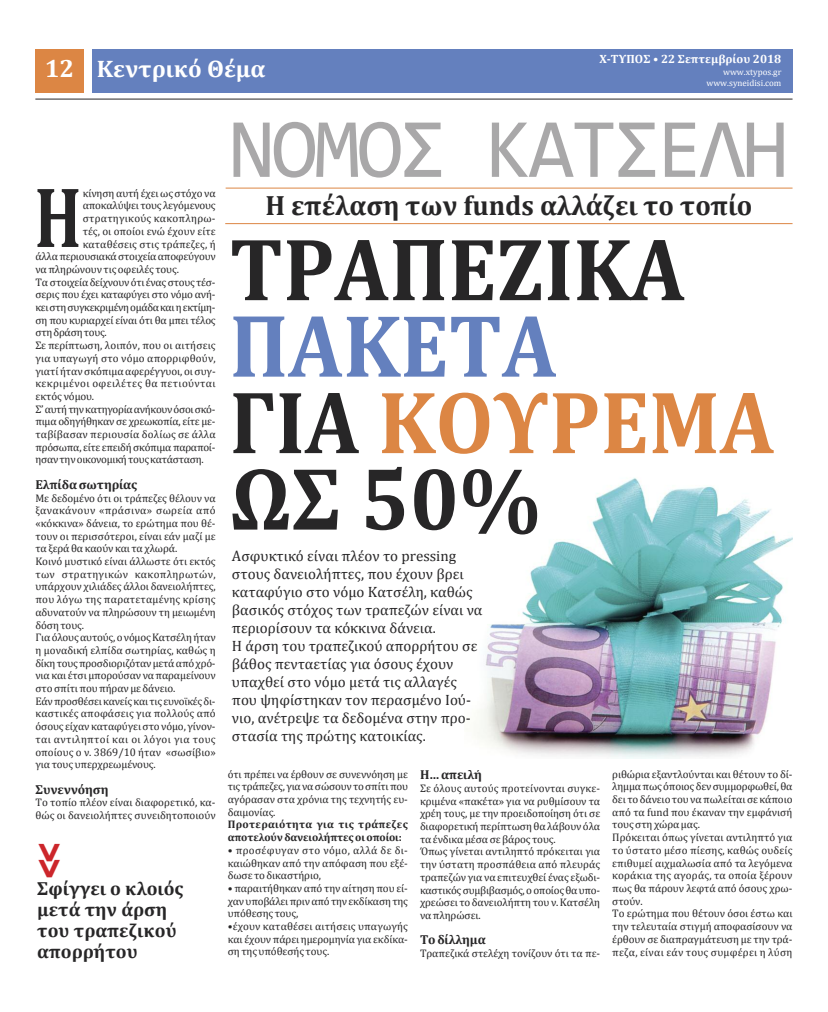
<style>
.page{position:relative;width:828px;height:1012px;background:#fff}
.page>*{position:absolute;margin:0;border:0;box-sizing:border-box;transform-origin:0 0}
.t1{font:700 89.7px/76.5px "Cambria";color:#272627;scale:.93 1}
.t2{font:700 86.8px "Cambria";color:#272627;scale:.75 1}
.t3{font:85px "Consolas";letter-spacing:-.035em;color:#a9a8a9}
.t4{font:900 34.2px "UB Helvetica";color:#cc262b;scale:.87 1}
.t5{font:700 28px "Cambria";color:#272627}
.t6{font:700 24px "Cambria";color:#fff}
.t7{font:700 19px/21px "Cambria";color:#272627}
.t8{font:15px/18px "Cambria";color:#272627}
.t9{font:700 13px "Cambria";letter-spacing:-.01em;color:#272627}
.t10{font:700 12px "Cambria";color:#fff}
.t11{font:11px/12.7px "Cambria";letter-spacing:-.01em;color:#272627}
.t12{font:11px "Cambria";letter-spacing:-.03em;color:#272627}
.t13{font:11px "Cambria";letter-spacing:.015em;color:#272627}
.t14{font:700 11px/12.7px "Cambria";letter-spacing:.03em;color:#272627}
.t15{font:11px "Cambria";letter-spacing:.01em;color:#272627}
.t16{font:11px "Cambria";letter-spacing:.035em;color:#272627}
.t17{font:11px "Cambria";letter-spacing:.02em;color:#272627}
.t18{font:9px/10.8px "Cambria";color:#fff;text-align:right}
.s1{font-size:25px}
.s2{color:#6480be}
.s3{color:#dc8644}
</style>
<div class="page">
<div style="left:92px;top:50px;width:700px;height:43px;background:#6480be"></div>
<div style="left:35px;top:50px;width:49px;height:43px;background:#dc8644"></div>
<hr style="left:35px;top:99px;width:757px;height:1px;background:#272627">
<hr style="left:226px;top:188px;width:566px;height:1px;background:#dc8644">
<hr style="left:225px;top:223px;width:567px;height:1px;background:#dc8644">
<img style="left:477px;top:478px;width:315px;height:280px">
<h3 class="t6" style="left:45px;top:54px;width:222px"><span class="s1">12</span> Κεντρικό Θέμα</h3>
<p class="t10" style="left:599px;top:52px;width:183px">Χ-ΤΥΠΟΣ • 22 Σεπτεμβρίου 2018</p>
<p class="t18" style="left:706px;top:67px;width:77px">www.xtypos.gr www.syneidisi.com</p>
<p class="t11" style="left:83px;top:186px;width:134px">κίνησηαυτήέχειωςστόχο να</p>
<p class="t11" style="left:83px;top:199px;width:134px">αποκαλύψει τους λεγόμενους</p>
<p class="t17" style="left:83px;top:212px;width:134px">στρατηγικούς κακοπληρω-</p>
<p class="t11" style="left:83px;top:225px;width:134px">τές, οι οποίοι ενώ έχουν είτε</p>
<p class="t11" style="left:83px;top:237px;width:134px">καταθέσεις στις τράπεζες, ή</p>
<p class="t11" style="left:35px;top:250px;width:182px">άλλαπεριουσιακάστοιχείααποφεύγουν</p>
<p class="t11" style="left:35px;top:263px;width:145px">ναπληρώνουν τις οφειλές τους.</p>
<p class="t11" style="left:35px;top:275px;width:181px">Τα στοιχείαδείχνουνότι έναςστους τέσ-</p>
<p class="t11" style="left:35px;top:288px;width:181px">σερις που έχει καταφύγει στο νόμο ανή-</p>
<p class="t12" style="left:35px;top:301px;width:181px">κειστησυγκεκριμένηομάδακαιηεκτίμη-</p>
<p class="t11" style="left:35px;top:313px;width:182px">ση που κυριαρχεί είναι ότι θα μπει τέλος</p>
<p class="t11" style="left:35px;top:326px;width:73px">στηδράσητους.</p>
<p class="t15" style="left:35px;top:339px;width:182px">Σε περίπτωση, λοιπόν, που οι αιτήσεις</p>
<p class="t13" style="left:35px;top:351px;width:182px">για υπαγωγή στο νόμο απορριφθούν,</p>
<p class="t11" style="left:35px;top:364px;width:182px">γιατί ήταν σκόπιμα αφερέγγυοι, οι συγ-</p>
<p class="t16" style="left:35px;top:377px;width:182px">κεκριμένοι οφειλέτες θα πετιούνται</p>
<p class="t11" style="left:35px;top:390px;width:60px">εκτός νόμου.</p>
<p class="t12" style="left:35px;top:402px;width:181px">Σ’αυτήτηνκατηγορίαανήκουνόσοισκό-</p>
<p class="t11" style="left:35px;top:415px;width:181px">πιμα οδηγήθηκαν σε χρεωκοπία, είτε με-</p>
<p class="t13" style="left:35px;top:428px;width:182px">ταβίβασαν περιουσία δολίως σε άλλα</p>
<p class="t11" style="left:35px;top:440px;width:181px">πρόσωπα, είτε επειδή σκόπιμα παραποί-</p>
<p class="t11" style="left:35px;top:453px;width:170px">ησαντηνοικονομικήτουςκατάσταση.</p>
<p class="t9" style="left:35px;top:477px;width:103px">Ελπίδασωτηρίας</p>
<p class="t11" style="left:35px;top:491px;width:182px">Με δεδομένο ότι οι τράπεζες θέλουν να ξανακάνουν «πράσινα» σωρεία από «κόκκινα» δάνεια, το ερώτημα που θέ&shy;τουν οι περισσότεροι, είναι εάν μαζί με ταξεράθακαούν και ταχλωρά.<br>Κοινό μυστικό είναι άλλωστε ότι εκτός των στρατηγικών κακοπληρωτών, υπάρχουν χιλιάδες άλλοι δανειολήπτες, που λόγω της παρατεταμένης κρίσης αδυνατούν να πληρώσουν τη μειωμένη δόσητους.<br>Γιαόλουςαυτούς,ονόμοςΚατσέληήταν η μοναδική ελπίδα σωτηρίας, καθώς η δίκητουςπροσδιοριζότανμετάαπόχρό&shy;νιακαι έτσιμπορούσαν ναπαραμείνουν στοσπίτιπουπήρανμε δάνειο.<br>Εάνπροσθέσεικανείςκαι τις ευνοϊκέςδι&shy;καστικές αποφάσεις για πολλούς από όσους είχαν καταφύγειστονόμο, γίνον&shy;ται αντιληπτοί και οι λόγοι για τους οποίους ο ν. 3869/10 ήταν «σωσίβιο» γιατουςυπερχρεωμένους.</p>
<p class="t9" style="left:35px;top:781px;width:75px">Συνεννόηση</p>
<p class="t11" style="left:35px;top:796px;width:182px">Το τοπίο πλέον είναι διαφορετικό, κα&shy;θώς οι δανειολήπτες συνειδητοποιούν</p>
<h2 class="t2" style="left:34px;top:165px;width:64px">H</h2>
<h3 class="t4" style="left:72px;top:840px;width:49px;rotate:90deg">&gt;&gt;</h3>
<h3 class="t7" style="left:37px;top:878px;width:148px">Σφίγγει ο κλοιός μετά την άρση του τραπεζικού απορρήτου</h3>
<h3 class="t3" style="left:229px;top:114px;width:561px">ΝΟΜΟΣ ΚΑΤΣΕΛΗ</h3>
<h3 class="t5" style="left:265px;top:189px;width:488px">Η επέλαση των funds αλλάζει το τοπίο</h3>
<h1 class="t1" style="left:229px;top:229px;width:491px">ΤΡΑΠΕΖΙΚΑ</h1>
<h1 class="t1" style="left:229px;top:306px;width:587px"><span class="s2">ΠΑΚΕΤΑ<br></span>ΓΙΑ <span class="s3">ΚΟΥΡΕΜΑ<br></span>ΩΣ 50%</h1>
<p class="t8" style="left:232px;top:547px;width:252px">Ασφυκτικό είναι πλέον το pressing στους δανειολήπτες, που έχουν βρει καταφύγιο στο νόμο Κατσέλη, καθώς βασικός στόχος των τραπεζών είναι να περιορίσουν τα κόκκινα δάνεια.<br>Η άρση του τραπεζικού απορρήτου σε βάθος πενταετίας για όσους έχουν υπαχθεί στο νόμο μετά τις αλλαγές που ψηφίστηκαν τον περασμένο Ιού&shy;νιο, ανέτρεψε τα δεδομένα στην προ&shy;στασία της πρώτης κατοικίας.</p>
<p class="t11" style="left:228px;top:767px;width:182px;text-align:justify">ότι πρέπει να έρθουν σε συνεννόηση με τις τράπεζες,γιανασώσουν τοσπίτιπου αγόρασαν στα χρόνια της τεχνητής ευ&shy;δαιμονίας.</p>
<p class="t14" style="left:228px;top:818px;width:182px">Προτεραιότητα για τις τράπεζες αποτελούνδανειολήπτεςοιοποίοι:</p>
<p class="t11" style="left:228px;top:844px;width:182px;text-align:justify">• προσέφυγαν στο νόμο, αλλά δε δι&shy;καιώθηκαν από την απόφαση που εξέ&shy;δωσε το δικαστήριο,</p>
<p class="t11" style="left:228px;top:882px;width:182px;text-align:justify">• παραιτήθηκαν από την αίτηση που εί&shy;χανυποβάλειπριναπότην εκδίκασητης υπόθεσης τους,</p>
<p class="t11" style="left:228px;top:920px;width:182px;text-align:justify">•έχουν καταθέσει αιτήσεις υπαγωγής και έχουν πάρει ημερομηνία για εκδίκα&shy;σητηςυπόθεσής τους.</p>
<p class="t9" style="left:420px;top:767px;width:63px">Η…απειλή</p>
<p class="t11" style="left:420px;top:782px;width:182px">Σε όλους αυτούς προτείνονται συγκε&shy;κριμένα «πακέτα» για να ρυθμίσουν τα χρέη τους, με την προειδοποίηση ότι σε διαφορετικήπερίπτωσηθαλάβουν όλα ταένδικαμέσασεβάρος τους.<br>Όπως γίνεται αντιληπτό πρόκειται για την ύστατη προσπάθεια από πλευράς τραπεζών για να επιτευχθεί ένας εξωδι&shy;καστικόςσυμβιβασμός,οοποίοςθαυπο&shy;χρεώσει το δανειολήπτητουν.Κατσέλη ναπληρώσει.</p>
<p class="t9" style="left:420px;top:932px;width:67px">Τοδίλλημα</p>
<p class="t11" style="left:420px;top:947px;width:182px">Τραπεζικά στελέχη τονίζουν ότι τα πε-</p>
<p class="t11" style="left:612px;top:767px;width:182px">ριθώρια εξαντλούνται και θέτουν το δί&shy;λημμαπωςόποιοςδενσυμμορφωθεί,θα δει το δάνειο τουναπωλείταισε κάποιο από τα fund που έκαναν την εμφάνισή τουςστηχώραμας.<br>Πρόκειται όπως γίνεται αντιληπτό για το ύστατο μέσο πίεσης, καθώς ουδείς επιθυμεί αιχμαλωσία από τα λεγόμενα κοράκια της αγοράς, τα οποία ξέρουν πως θα πάρουν λεφτά από όσους χρω&shy;στούν.<br>Το ερώτημα που θέτουν όσοι έστω και την τελευταία στιγμή αποφασίσουν να έρθουν σε διαπραγμάτευση με την τρά&shy;πεζα, είναι εάν τους συμφέρει η λύση</p>
</div>
